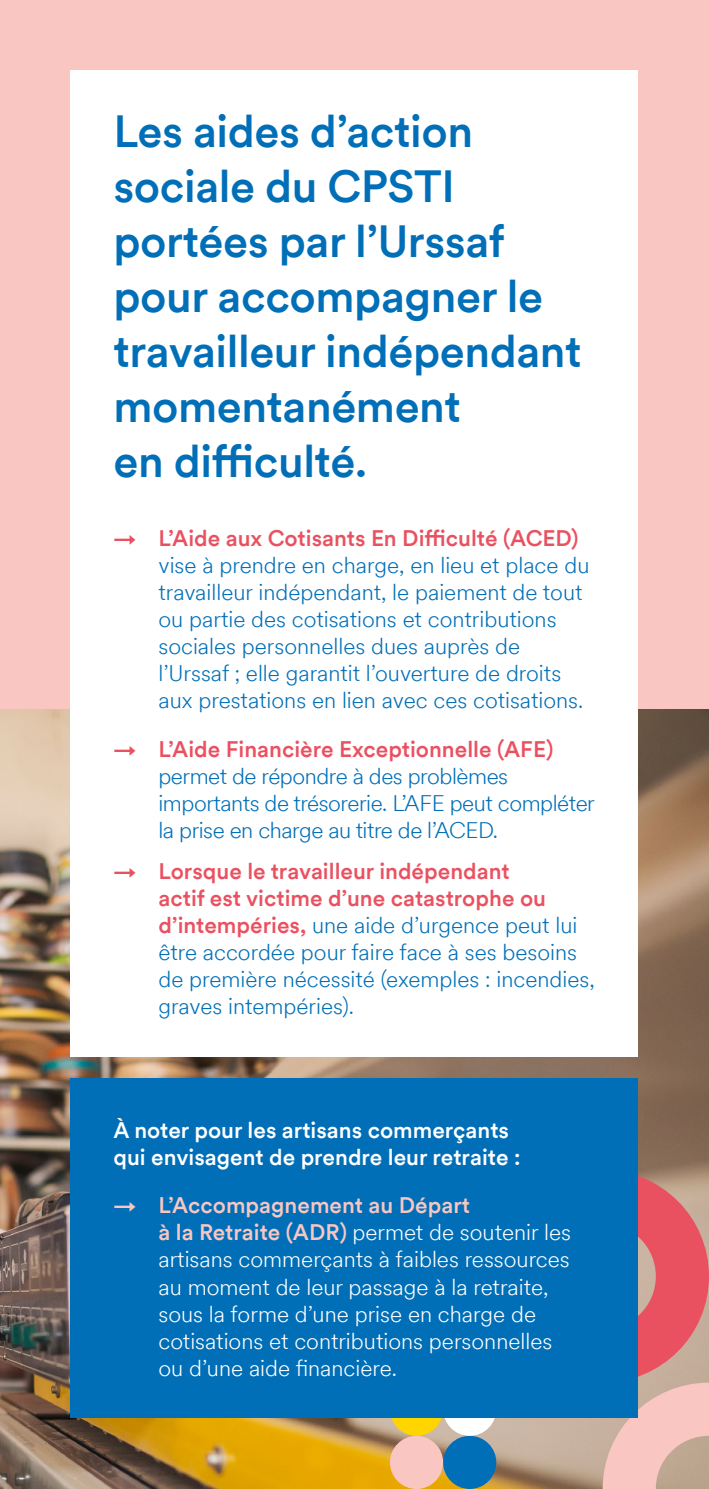
<style>
.page{position:relative;width:709px;height:1489px;background:#fff}
.page>*{position:absolute;margin:0;border:0;box-sizing:border-box;transform-origin:0 0}
.t1{font:500 45px/55px "Circular";letter-spacing:-.01em;color:#006fb8}
.t2{font:300 22.5px/27px "Circular";color:#006fb8}
.t3{font:300 22.5px/27px "Circular";color:#fff}
.t4{font:300 22.5px/27px "Circular";letter-spacing:-.02em;color:#006fb8}
.t5{font:500 22.5px/27px "Circular";color:#fff}
.s1{font-weight:500;font-size:21.25px;color:#ea5160}
.s2{font-weight:500;color:#ea5160}
.s3{font-weight:500;font-size:21.25px;color:#f9c6c1}
.s4{font-weight:500;color:#f9c6c1}
</style>
<div class="page">
<div style="left:0;top:0;width:709px;height:1488px;background:#f9c6c1"></div>
<img style="left:0;top:709px;width:709px;height:779px">
<svg style="left:638px;top:1169px;width:71px;height:213px;background:#d97273"></svg>
<svg style="left:602px;top:1382px;width:107px;height:106px"></svg>
<div style="left:443px;top:1382px;width:53px;height:53px;background:#fff;border-radius:27px"></div>
<div style="left:390px;top:1382px;width:53px;height:53px;background:#ffd500;border-radius:27px"></div>
<svg style="left:390px;top:1435px;width:106px;height:53px"></svg>
<div style="left:71px;top:70px;width:567px;height:986px;background:#fff"></div>
<div style="left:71px;top:1078px;width:567px;height:339px;background:#006fb8"></div>
<h1 class="t1" style="left:113px;top:104px;width:469px">Les aides d’action sociale du CPSTI portées par l’Urssaf pour accompagner le travailleur indépendant momentanément<br>en difficulté.</h1>
<p class="t2" style="left:158px;top:525px;width:432px;text-indent:-45px"><span class="s1">→</span> <span class="s2">L’Aide aux Cotisants En Difficulté (ACED) </span>vise à prendre en charge, en lieu et place du travailleur indépendant, le paiement de tout ou partie des cotisations et contributions sociales personnelles dues auprès de l’Urssaf ; elle garantit l’ouverture de droits aux prestations en lien avec ces cotisations.</p>
<p class="t4" style="left:158px;top:735px;width:438px;text-indent:-45px"><span class="s1">→</span> <span class="s2">L’Aide Financière Exceptionnelle (AFE) </span>permet de répondre à des problèmes importants de trésorerie. L’AFE peut compléter la prise en charge au titre de l’ACED.</p>
<p class="t2" style="left:158px;top:857px;width:438px;text-indent:-45px"><span class="s1">→</span> <span class="s2">Lorsque le travailleur indépendant<br>actif est victime d’une catastrophe ou d’intempéries,</span> une aide d’urgence peut lui être accordée pour faire face à ses besoins de première nécessité (exemples : incendies, graves intempéries).</p>
<p class="t5" style="left:113px;top:1116px;width:408px">À noter pour les artisans commerçants qui envisagent de prendre leur retraite :</p>
<p class="t3" style="left:158px;top:1192px;width:414px;text-indent:-45px"><span class="s3">→</span> <span class="s4">L’Accompagnement au Départ<br>à la Retraite (ADR)</span> permet de soutenir les artisans commerçants à faibles ressources au moment de leur passage à la retraite, sous la forme d’une prise en charge de cotisations et contributions personnelles ou d’une aide financière.</p>
</div>
